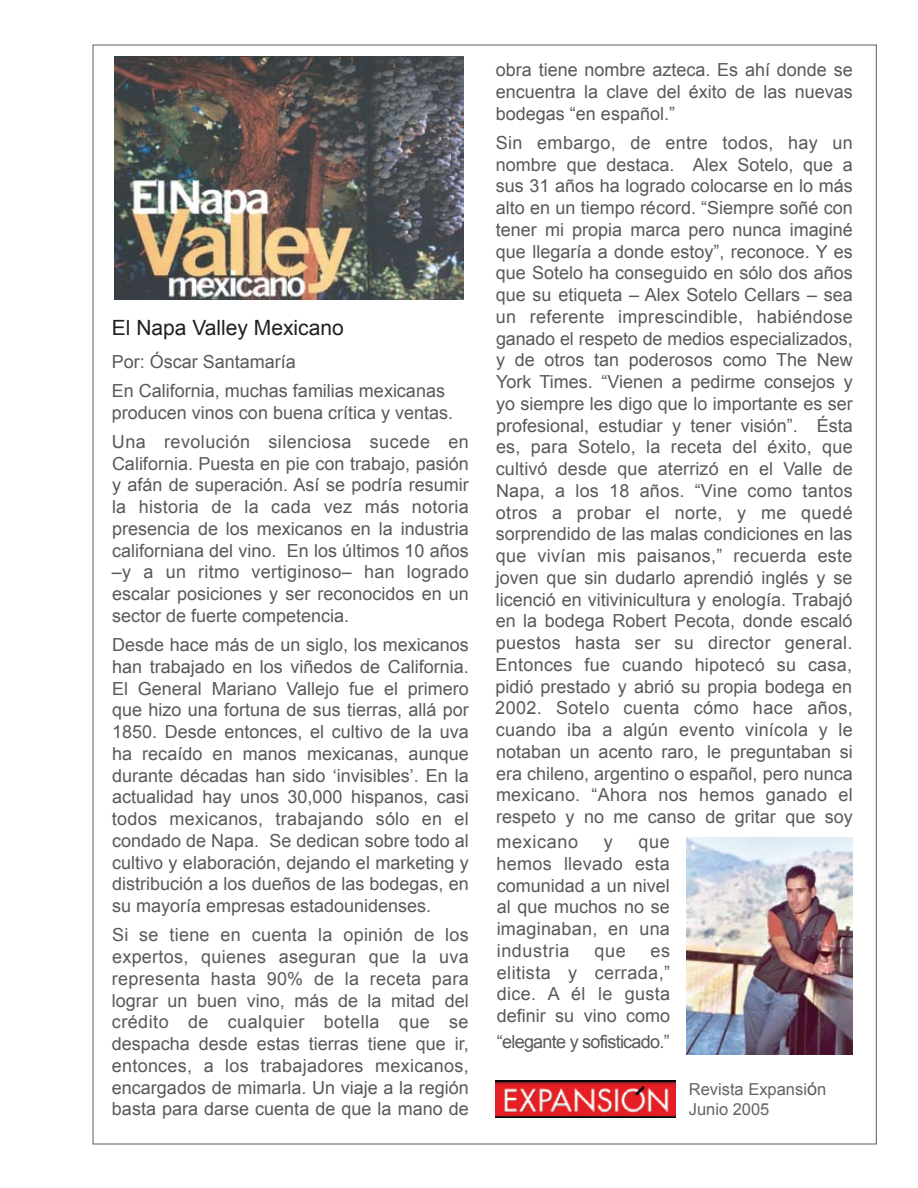
<style>
.page{position:relative;width:918px;height:1188px;background:#fff}
.page>*{position:absolute;margin:0;border:0;box-sizing:border-box;transform-origin:0 0}
.t1{font:21px "Arial";color:#231f20}
.t2{font:18px/21.8px "Arial";color:#58595b;text-align:justify}
.t3{font:18px "Arial";letter-spacing:-.04em;color:#58595b}
.t4{font:18px "Arial";letter-spacing:.035em;color:#58595b}
.t5{font:16.5px/19.5px "Arial";color:#636467}
.s1{font-size:18px;color:#58595b}
</style>
<div class="page">
<img style="left:114px;top:56px;width:349px;height:244px">
<img style="left:686px;top:838px;width:166px;height:217px">
<img style="left:496px;top:1080px;width:180px;height:38px">
<p class="t1" style="left:112px;top:314px;width:233px">El Napa Valley Mexicano</p>
<p class="t2" style="left:112px;top:347px;width:335px;line-height:29.2px">Por: Óscar Santamaría<br>En California, muchas familias mexicanas</p>
<p class="t2" style="left:112px;top:398px;width:358px;line-height:29.2px">producen vinos con buena crítica y ventas.<br>Una revolución silenciosa sucede en</p>
<p class="t2" style="left:112px;top:453px;width:358px">California. Puesta en pie con trabajo, pasión y afán de superación. Así se podría resumir la historia de la cada vez más notoria presencia de los mexicanos en la industria californiana del vino. En los últimos 10 años –y a un ritmo vertiginoso– han logrado escalar posiciones y ser reconocidos en un sector de fuerte competencia.</p>
<p class="t2" style="left:112px;top:634px;width:359px">Desde hace más de un siglo, los mexicanos han trabajado en los viñedos de California.<br>El General Mariano Vallejo fue el primero que hizo una fortuna de sus tierras, allá por 1850. Desde entonces, el cultivo de la uva ha recaído en manos mexicanas, aunque durante décadas han sido ‘invisibles’. En la actualidad hay unos 30,000 hispanos, casi todos mexicanos, trabajando sólo en el condado de Napa. Se dedican sobre todo al cultivo y elaboración, dejando el marketing y distribución a los dueños de las bodegas, en su mayoría empresas estadounidenses.</p>
<p class="t2" style="left:112px;top:924px;width:359px">Si se tiene en cuenta la opinión de los expertos, quienes aseguran que la uva representa hasta 90% de la receta para lograr un buen vino, más de la mitad del crédito de cualquier botella que se despacha desde estas tierras tiene que ir, entonces, a los trabajadores mexicanos, encargados de mimarla. Un viaje a la región basta para darse cuenta de que la mano de</p>
<p class="t2" style="left:496px;top:59px;width:358px">obra tiene nombre azteca. Es ahí donde se encuentra la clave del éxito de las nuevas bodegas “en español.”</p>
<p class="t2" style="left:495px;top:132px;width:359px">Sin embargo, de entre todos, hay un nombre que destaca. Alex Sotelo, que a sus 31 años ha logrado colocarse en lo más alto en un tiempo récord. “Siempre soñé con tener mi propia marca pero nunca imaginé que llegaría a donde estoy”, reconoce. Y es que Sotelo ha conseguido en sólo dos años que su etiqueta – Alex Sotelo Cellars – sea un referente imprescindible, habiéndose ganado el respeto de medios especializados, y de otros tan poderosos como The New York Times. “Vienen a pedirme consejos y yo siempre les digo que lo importante es ser profesional, estudiar y tener visión”. Ésta es, para Sotelo, la receta del éxito, que cultivó desde que aterrizó en el Valle de Napa, a los 18 años. “Vine como tantos otros a probar el norte, y me quedé sorprendido de las malas condiciones en las que vivían mis paisanos,” recuerda este joven que sin dudarlo aprendió inglés y se licenció en vitivinicultura y enología. Trabajó en la bodega Robert Pecota, donde escaló puestos hasta ser su director general.<br>Entonces fue cuando hipotecó su casa, pidió prestado y abrió su propia bodega en 2002. Sotelo cuenta cómo hace años, cuando iba a algún evento vinícola y le notaban un acento raro, le preguntaban si era chileno, argentino o español, pero nunca mexicano. “Ahora nos hemos ganado el respeto y no me canso de gritar que soy</p>
<p class="t4" style="left:497px;top:830px;width:83px">mexicano</p>
<p class="t2" style="left:604px;top:831px;width:10px">y</p>
<p class="t2" style="left:497px;top:831px;width:175px;text-indent:142px">que hemos llevado esta comunidad a un nivel al que muchos no se imaginaban, en una industria</p>
<p class="t2" style="left:497px;top:940px;width:175px;text-indent:154px">es elitista y cerrada,” dice. A él le gusta definir su vino como</p>
<p class="t3" style="left:497px;top:1030px;width:174px">“elegante y sofisticado.”</p>
<p class="t2" style="left:594px;top:940px;width:33px">que</p>
<p class="t5" style="left:689px;top:1080px;width:139px">Revista Expansi<span class="s1">ó</span>n<br>Junio 2005</p>
</div>
